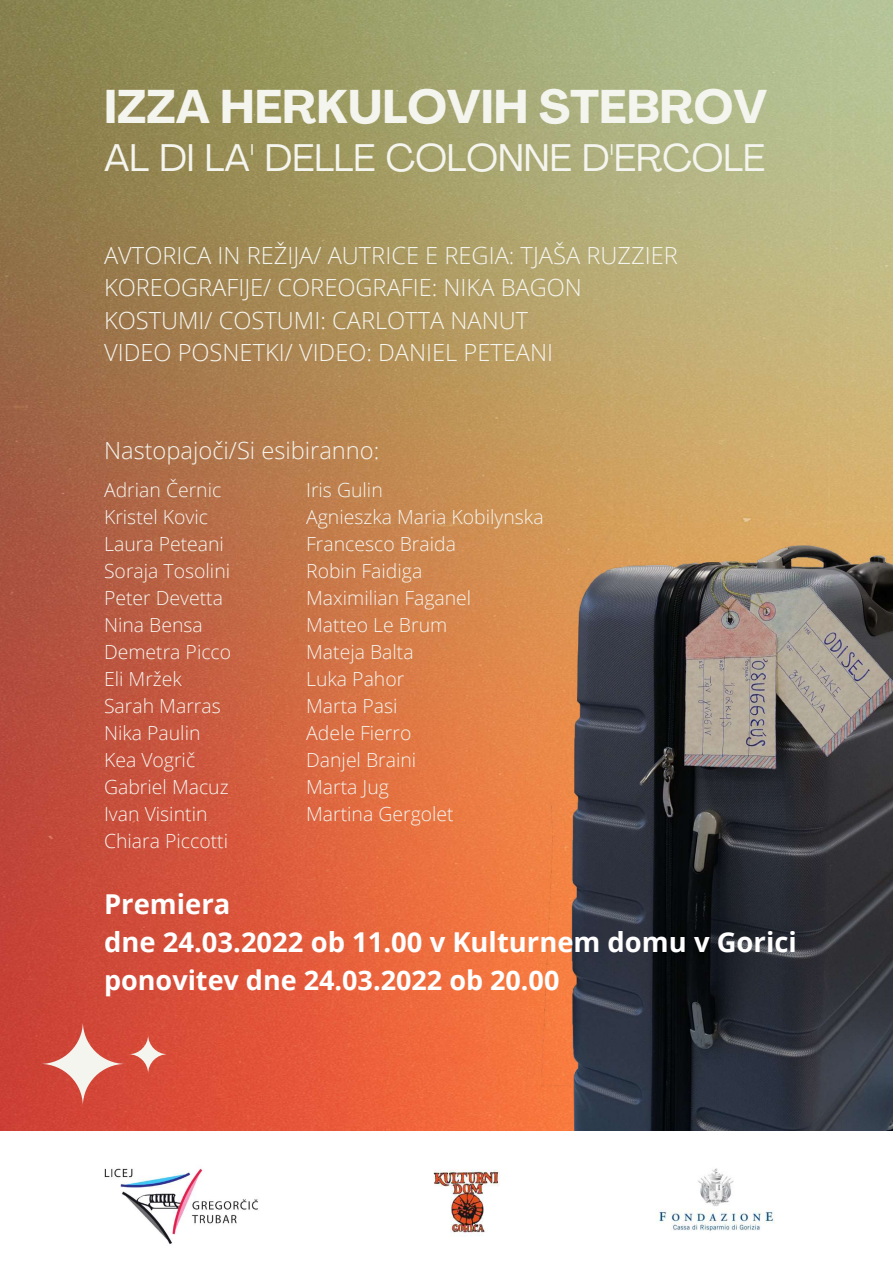
<style>
.page{position:relative;width:893px;height:1263px;background:#fff}
.page>*{position:absolute;margin:0;border:0;box-sizing:border-box;transform-origin:0 0}
.t1{font:700 46.58px "Agrandir";color:#f5f5ef}
.t2{font:38.1px "Agrandir";color:#f5f5ef}
.t3{font:700 27.38px/38.2px "Open Sans";color:#fff}
.t4{font:700 27px "Open Sans";color:#fff}
.t5{font:300 23.7px/32.6px "Open Sans";color:#f5f5ef}
.t6{font:300 19.42px/27px "Open Sans";color:#f5f5ef}
</style>
<div class="page">
<img style="left:0;top:0;width:893px;height:1131px">
<svg style="left:40px;top:1021px;width:85px;height:85px;fill:#d34639"></svg>
<svg style="left:129px;top:1034px;width:38px;height:40px"></svg>
<img style="left:541px;top:523px;width:352px;height:608px">
<img style="left:104px;top:1168px;width:154px;height:76px">
<img style="left:433px;top:1169px;width:67px;height:67px">
<img style="left:656px;top:1168px;width:119px;height:63px">
<h1 class="t1" style="left:104px;top:88px;width:665px">IZZA HERKULOVIH STEBROV</h1>
<h2 class="t2" style="left:104px;top:143px;width:662px">AL DI LA' DELLE COLONNE D'ERCOLE</h2>
<p class="t5" style="left:104px;top:238px;width:575px">AVTORICA IN REŽIJA/ AUTRICE E REGIA: TJAŠA RUZZIER KOREOGRAFIJE/ COREOGRAFIE: NIKA BAGON KOSTUMI/ COSTUMI: CARLOTTA NANUT<br>VIDEO POSNETKI/ VIDEO: DANIEL PETEANI</p>
<p class="t5" style="left:104px;top:434px;width:277px">Nastopajoči/Si esibiranno:</p>
<p class="t6" style="left:104px;top:476px;width:129px">Adrian Černic<br>Kristel Kovic<br>Laura Peteani<br>Soraja Tosolini<br>Peter Devetta<br>Nina Bensa<br>Demetra Picco<br>Eli Mržek<br>Sarah Marras<br>Nika Paulin<br>Kea Vogrič<br>Gabriel Macuz<br>Ivan Visintin<br>Chiara Piccotti</p>
<p class="t6" style="left:306px;top:476px;width:239px">Iris Gulin<br>Agnieszka Maria Kobilynska<br>Francesco Braida<br>Robin Faidiga<br>Maximilian Faganel<br>Matteo Le Brum<br>Mateja Balta<br>Luka Pahor<br>Marta Pasi<br>Adele Fierro<br>Danjel Braini<br>Marta Jug<br>Martina Gergolet</p>
<h3 class="t3" style="left:104px;top:884px;width:694px">Premiera<br>dne 24.03.2022 ob 11.00 v Kulturnem domu v Gorici</h3>
<h3 class="t4" style="left:104px;top:961px;width:457px">ponovitev dne 24.03.2022 ob 20.00</h3>
</div>
